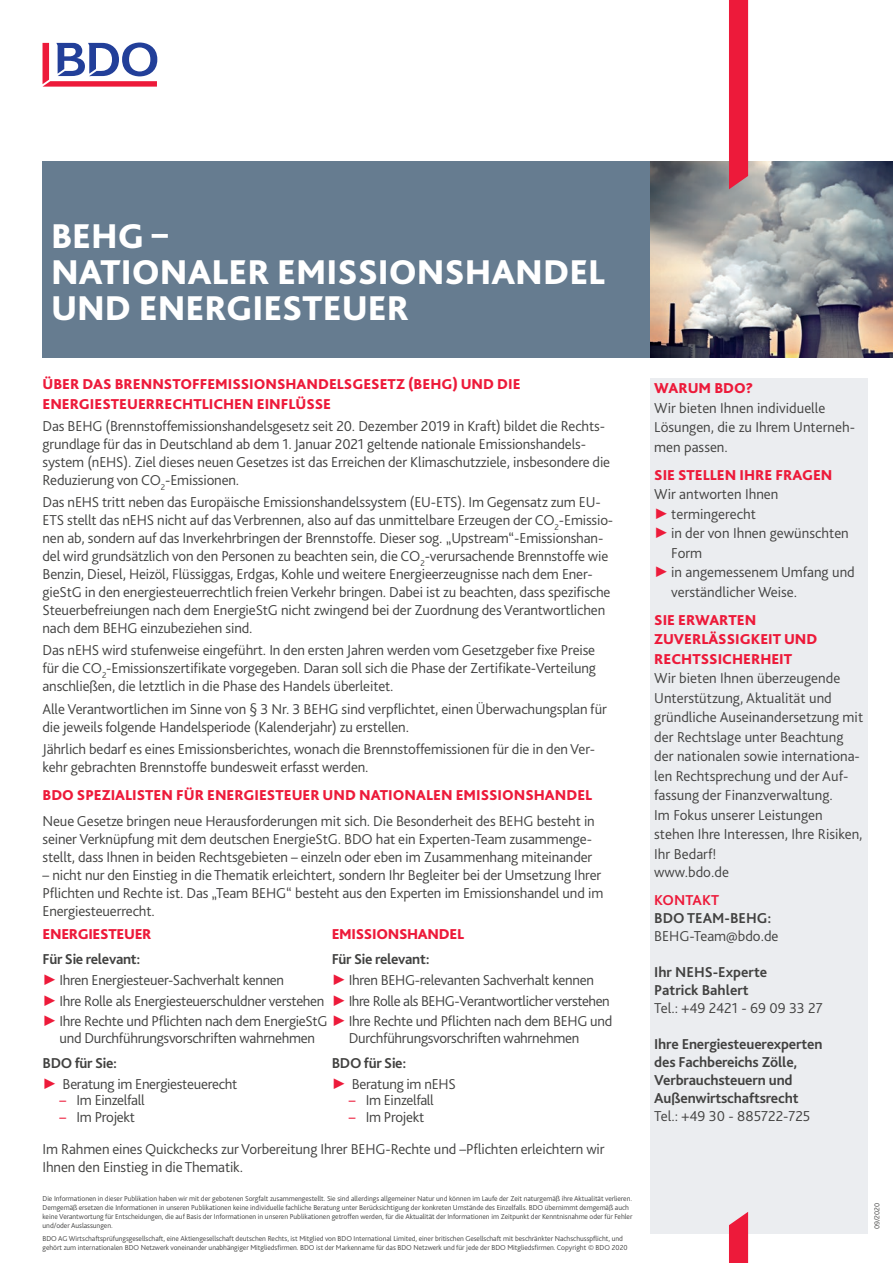
<style>
.page{position:relative;width:893px;height:1263px;background:#fff}
.page>*{position:absolute;margin:0;border:0;box-sizing:border-box;transform-origin:0 0}
.t1{font:800 36px/36px "Bliss Pro";color:#fff}
.t2{font:300 15px/18px "Bliss Pro";letter-spacing:-.01em;color:#414140}
.t3{font:800 15px/19.5px "Bliss Pro";color:#ed1a3a}
.t4{font:700 15px/18px "Bliss Pro";letter-spacing:-.01em;color:#414140}
.t5{font:300 15px/20.7px "Bliss Pro";letter-spacing:-.03em;color:#414140}
.t6{font:800 15px "Bliss Pro";letter-spacing:-.02em;color:#ed1a3a}
.t7{font:700 15px "Bliss Pro";color:#ed1a3a}
.t8{font:300 7.5px/9px "Bliss Pro";letter-spacing:-.005em;color:#414140}
.s1{font-weight:700}
.s2{font-family:"Times New Roman";font-weight:400;color:#ed1a3a}
.s3{font-weight:400;color:#ed1a3a}
</style>
<div class="page">
<svg style="left:43px;top:43px;width:114px;height:44px"></svg>
<div style="left:650px;top:378px;width:217px;height:855px;background:#ebedf0"></div>
<svg style="left:729px;top:1212px;width:19px;height:51px"></svg>
<div style="left:43px;top:162px;width:607px;height:196px;background:#667c90"></div>
<img style="left:650px;top:162px;width:243px;height:196px">
<div style="left:729px;top:0;width:19px;height:189px;background:#ed1a3a"></div>
<h1 class="t1" style="left:51px;top:217px;width:556px">BEHG –<br>NATIONALER EMISSIONSHANDEL<br>UND ENERGIESTEUER</h1>
<p class="t3" style="left:43px;top:374px;width:480px">ÜBER DAS BRENNSTOFFEMISSIONSHANDELSGESETZ (BEHG) UND DIE<br>ENERGIESTEUERRECHTLICHEN EINFLÜSSE</p>
<p class="t2" style="left:43px;top:416px;width:569px">Das BEHG (Brennstoffemissionshandelsgesetz seit 20. Dezember 2019 in Kraft) bildet die Rechts&shy;grundlage für das in Deutschland ab dem 1. Januar 2021 geltende nationale Emissionshandels&shy;system (nEHS). Ziel dieses neuen Gesetzes ist das Erreichen der Klimaschutzziele, insbesondere die Reduzierung von CO<sub>2</sub>-Emissionen.</p>
<p class="t2" style="left:43px;top:493px;width:572px">Das nEHS tritt neben das Europäische Emissionshandelssystem (EU-ETS). Im Gegensatz zum EU-ETS stellt das nEHS nicht auf das Verbrennen, also auf das unmittelbare Erzeugen der CO<sub>2</sub>-Emissio&shy;nen ab, sondern auf das Inverkehrbringen der Brennstoffe. Dieser sog. „Upstream“-Emissionshan&shy;del wird grundsätzlich von den Personen zu beachten sein, die CO<sub>2</sub>-verursachende Brennstoffe wie Benzin, Diesel, Heizöl, Flüssiggas, Erdgas, Kohle und weitere Energieerzeugnisse nach dem Ener&shy;gieStG in den energiesteuerrechtlich freien Verkehr bringen. Dabei ist zu beachten, dass spezifische Steuerbefreiungen nach dem EnergieStG nicht zwingend bei der Zuordnung des Verantwortlichen nach dem BEHG einzubeziehen sind.</p>
<p class="t2" style="left:43px;top:641px;width:555px;text-align:justify">Das nEHS wird stufenweise eingeführt. In den ersten Jahren werden vom Gesetzgeber fixe Preise für die CO<sub>2</sub>-Emissionszertifikate vorgegeben. Daran soll sich die Phase der Zertifikate-Verteilung anschließen, die letztlich in die Phase des Handels überleitet.</p>
<p class="t2" style="left:43px;top:699px;width:566px">Alle Verantwortlichen im Sinne von § 3 Nr. 3 BEHG sind verpflichtet, einen Überwachungsplan für die jeweils folgende Handelsperiode (Kalenderjahr) zu erstellen.</p>
<p class="t2" style="left:43px;top:739px;width:554px">Jährlich bedarf es eines Emissionsberichtes, wonach die Brennstoffemissionen für die in den Ver&shy;kehr gebrachten Brennstoffe bundesweit erfasst werden.</p>
<p class="t3" style="left:43px;top:785px;width:551px">BDO SPEZIALISTEN FÜR ENERGIESTEUER UND NATIONALEN EMISSIONSHANDEL</p>
<p class="t2" style="left:43px;top:812px;width:554px">Neue Gesetze bringen neue Herausforderungen mit sich. Die Besonderheit des BEHG besteht in seiner Verknüpfung mit dem deutschen EnergieStG. BDO hat ein Experten-Team zusammenge&shy;stellt, dass Ihnen in beiden Rechtsgebieten – einzeln oder eben im Zusammenhang miteinander</p>
<p class="t2" style="left:43px;top:866px;width:562px">– nicht nur den Einstieg in die Thematik erleichtert, sondern Ihr Begleiter bei der Umsetzung Ihrer<br>Pflichten und Rechte ist. Das „Team BEHG“ besteht aus den Experten im Emissionshandel und im<br>Energiesteuerrecht.</p>
<p class="t6" style="left:332px;top:925px;width:134px">EMISSIONSHANDEL</p>
<p class="t5" style="left:332px;top:948px;width:280px"><span class="s1">Für Sie relevant:<br></span><span class="s2">►</span> Ihren BEHG-relevanten Sachverhalt kennen <span class="s2">►</span> Ihre Rolle als BEHG-Verantwortlicher verstehen</p>
<p class="t2" style="left:349px;top:1028px;width:232px">Durchführungsvorschriften wahrnehmen</p>
<p class="t2" style="left:332px;top:1052px;width:126px;line-height:20.7px"><span class="s1">BDO für Sie:<br></span><span class="s2">►</span> Beratung im nEHS</p>
<p class="t2" style="left:349px;top:1091px;width:87px"><span class="s3">–</span> Im Einzelfall</p>
<p class="t2" style="left:349px;top:1107px;width:77px"><span class="s3">–</span> Im Projekt</p>
<p class="t6" style="left:43px;top:925px;width:111px">ENERGIESTEUER</p>
<p class="t2" style="left:43px;top:948px;width:571px;line-height:20.7px"><span class="s1">Für Sie relevant:<br></span><span class="s2">►</span> Ihren Energiesteuer-Sachverhalt kennen<br><span class="s2">►</span> Ihre Rolle als Energiesteuerschuldner verstehen<br><span class="s2">►</span> Ihre Rechte und Pflichten nach dem EnergieStG <span class="s2">►</span> Ihre Rechte und Pflichten nach dem BEHG und</p>
<p class="t2" style="left:60px;top:1028px;width:257px">und Durchführungsvorschriften wahrnehmen</p>
<p class="t2" style="left:43px;top:1052px;width:196px;line-height:20.7px"><span class="s1">BDO für Sie:<br></span><span class="s2">►</span> Beratung im Energiesteuerecht</p>
<p class="t2" style="left:60px;top:1091px;width:87px"><span class="s3">–</span> Im Einzelfall</p>
<p class="t2" style="left:43px;top:1100px;width:564px;line-height:32.4px;text-indent:17px"><span class="s3">–</span> Im Projekt<br>Im Rahmen eines Quickchecks zur Vorbereitung Ihrer BEHG-Rechte und –Pflichten erleichtern wir</p>
<p class="t2" style="left:43px;top:1158px;width:202px">Ihnen den Einstieg in die Thematik.</p>
<p class="t8" style="left:43px;top:1193px;width:591px">Die Informationen in dieser Publikation haben wir mit der gebotenen Sorgfalt zusammengestellt. Sie sind allerdings allgemeiner Natur und können im Laufe der Zeit naturgemäß ihre Aktualität verlieren.<br>Demgemäß ersetzen die Informationen in unseren Publikationen keine individuelle fachliche Beratung unter Berücksichtigung der konkreten Umstände des Einzelfalls. BDO übernimmt demgemäß auch keine Verantwortung für Entscheidungen, die auf Basis der Informationen in unseren Publikationen getroffen werden, für die Aktualität der Informationen im Zeitpunkt der Kenntnisnahme oder für Fehler und/oder Auslassungen.</p>
<p class="t8" style="left:43px;top:1234px;width:587px">BDO AG Wirtschaftsprüfungsgesellschaft, eine Aktiengesellschaft deutschen Rechts, ist Mitglied von BDO International Limited, einer britischen Gesellschaft mit beschränkter Nachschusspflicht, und gehört zum internationalen BDO Netzwerk voneinander unabhängiger Mitgliedsfirmen. BDO ist der Markenname für das BDO Netzwerk und für jede der BDO Mitgliedsfirmen. Copyright © BDO 2020</p>
<p class="t3" style="left:654px;top:378px;width:101px">WARUM BDO?</p>
<p class="t2" style="left:654px;top:398px;width:202px;line-height:19.5px">Wir bieten Ihnen individuelle<br>Lösungen, die zu Ihrem Unterneh&shy;men passen.</p>
<p class="t3" style="left:654px;top:465px;width:180px">SIE STELLEN IHRE FRAGEN</p>
<p class="t2" style="left:654px;top:485px;width:126px">Wir antworten Ihnen</p>
<p class="t2" style="left:654px;top:505px;width:103px"><span class="s2">►</span>termingerecht</p>
<p class="t2" style="left:654px;top:524px;width:196px"><span class="s2">►</span>in der von Ihnen gewünschten</p>
<p class="t2" style="left:671px;top:544px;width:32px">Form</p>
<p class="t2" style="left:654px;top:563px;width:202px"><span class="s2">►</span>in angemessenem Umfang und</p>
<p class="t2" style="left:671px;top:583px;width:127px">verständlicher Weise.</p>
<p class="t3" style="left:654px;top:610px;width:165px">SIE ERWARTEN<br>ZUVERLÄSSIGKEIT UND<br>RECHTSSICHERHEIT</p>
<p class="t2" style="left:654px;top:668px;width:210px;line-height:19.5px">Wir bieten Ihnen überzeugende<br>Unterstützung, Aktualität und gründliche Auseinandersetzung mit der Rechtslage unter Beachtung der nationalen sowie internationa&shy;len Rechtsprechung und der Auf&shy;fassung der Finanzverwaltung.<br>Im Fokus unserer Leistungen stehen Ihre Interessen, Ihre Risiken,<br>Ihr Bedarf!</p>
<p class="t2" style="left:654px;top:863px;width:76px">www.bdo.de</p>
<p class="t7" style="left:654px;top:891px;width:66px">KONTAKT</p>
<p class="t4" style="left:654px;top:909px;width:119px">BDO TEAM-BEHG:</p>
<p class="t2" style="left:654px;top:927px;width:126px">BEHG-Team@bdo.de</p>
<p class="t4" style="left:654px;top:963px;width:114px">Ihr NEHS-Experte<br>Patrick Bahlert</p>
<p class="t2" style="left:654px;top:999px;width:170px">Tel.: +49 2421 - 69 09 33 27</p>
<p class="t4" style="left:654px;top:1035px;width:170px">Ihre Energiesteuerexperten des Fachbereichs Zölle,<br>Verbrauchsteuern und<br>Außenwirtschaftsrecht</p>
<p class="t2" style="left:654px;top:1107px;width:158px">Tel.: +49 30 - 885722-725</p>
<p class="t8" style="left:872px;top:1229px;width:28px;rotate:-90deg">09/2020</p>
</div>
